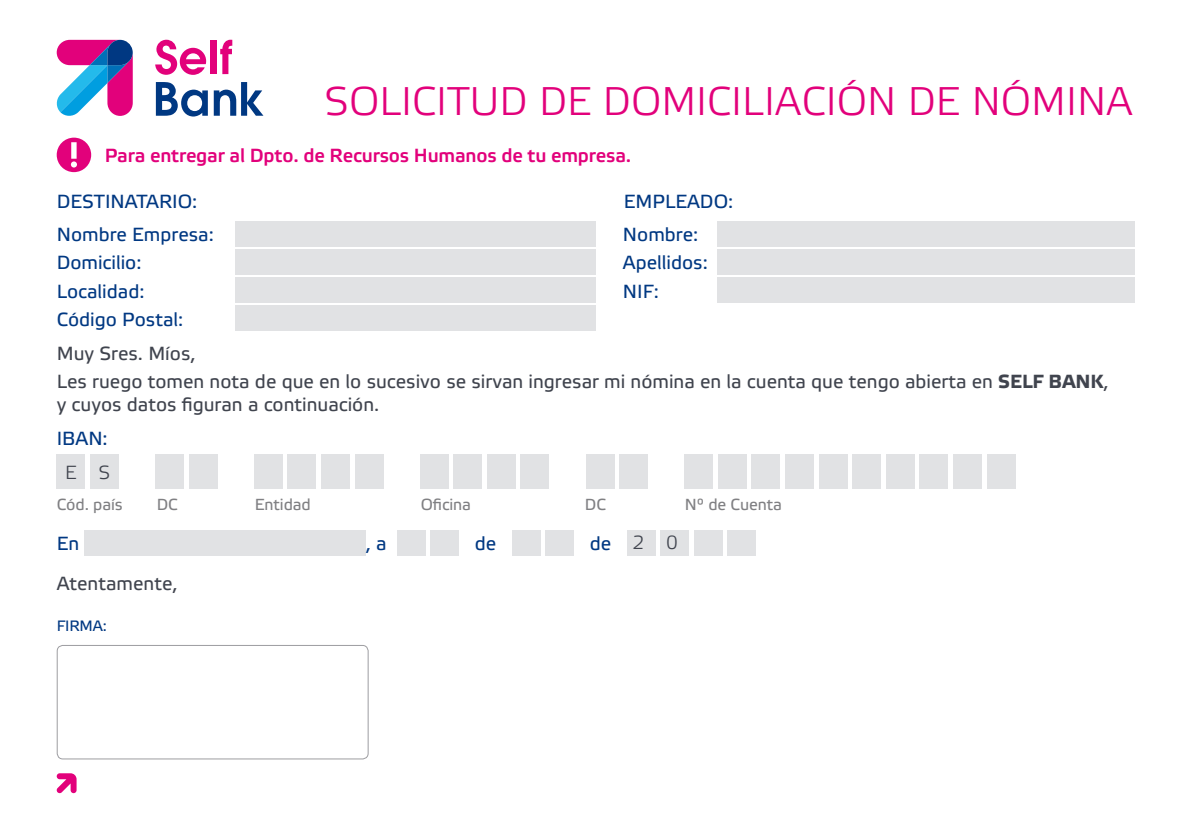
<style>
.page{position:relative;width:1191px;height:840px;background:#fff}
.page>*{position:absolute;margin:0;border:0;box-sizing:border-box;transform-origin:0 0}
.stl_Titulo_Principal{font:40px "Etelka Light Pro";color:#e2017b}
.t1{font:19px/22.8px "Etelka Text";color:#40444e}
.stl_ladillo_azul{font:19px "Etelka Text";color:#003882}
.stl_Recuerda{font:700 19px "Etelka Light Pro";letter-spacing:-.01em;color:#e2017b}
.stl_Ladillo_azul_May{font:19px "Etelka Text";color:#003882}
.t2{font:300 19px "Etelka";color:#40444e}
.stl_legal{font:16px "Etelka Text";letter-spacing:-.005em;color:#808083}
.stl_fecha_firma{font:15px "Etelka Text";letter-spacing:-.01em;color:#003882}
.s1{font-weight:700}
</style>
<div class="page">
<div style="left:57px;top:137px;width:34px;height:35px;background:#e2017b;border-radius:50%"></div>
<svg style="left:71px;top:142px;width:6px;height:25px"></svg>
<div style="left:235px;top:221px;width:360px;height:26px;background:#e1e2e4"></div>
<div style="left:717px;top:221px;width:417px;height:26px;background:#e1e2e4"></div>
<div style="left:235px;top:249px;width:360px;height:26px;background:#e1e2e4"></div>
<div style="left:717px;top:249px;width:417px;height:26px;background:#e1e2e4"></div>
<div style="left:235px;top:277px;width:360px;height:26px;background:#e1e2e4"></div>
<div style="left:717px;top:277px;width:417px;height:26px;background:#e1e2e4"></div>
<div style="left:235px;top:305px;width:360px;height:26px;background:#e1e2e4"></div>
<div style="left:57px;top:454px;width:28px;height:34px;background:#e1e2e4"></div>
<div style="left:90px;top:454px;width:29px;height:34px;background:#e1e2e4"></div>
<div style="left:155px;top:454px;width:29px;height:34px;background:#e1e2e4"></div>
<div style="left:189px;top:454px;width:28px;height:34px;background:#e1e2e4"></div>
<div style="left:254px;top:454px;width:28px;height:34px;background:#e1e2e4"></div>
<div style="left:288px;top:454px;width:28px;height:34px;background:#e1e2e4"></div>
<div style="left:321px;top:454px;width:29px;height:34px;background:#e1e2e4"></div>
<div style="left:355px;top:454px;width:28px;height:34px;background:#e1e2e4"></div>
<div style="left:420px;top:454px;width:28px;height:34px;background:#e1e2e4"></div>
<div style="left:453px;top:454px;width:29px;height:34px;background:#e1e2e4"></div>
<div style="left:487px;top:454px;width:28px;height:34px;background:#e1e2e4"></div>
<div style="left:521px;top:454px;width:28px;height:34px;background:#e1e2e4"></div>
<div style="left:586px;top:454px;width:28px;height:34px;background:#e1e2e4"></div>
<div style="left:619px;top:454px;width:29px;height:34px;background:#e1e2e4"></div>
<div style="left:684px;top:454px;width:29px;height:34px;background:#e1e2e4"></div>
<div style="left:718px;top:454px;width:28px;height:34px;background:#e1e2e4"></div>
<div style="left:751px;top:454px;width:29px;height:34px;background:#e1e2e4"></div>
<div style="left:785px;top:454px;width:28px;height:34px;background:#e1e2e4"></div>
<div style="left:819px;top:454px;width:28px;height:34px;background:#e1e2e4"></div>
<div style="left:852px;top:454px;width:29px;height:34px;background:#e1e2e4"></div>
<div style="left:886px;top:454px;width:28px;height:34px;background:#e1e2e4"></div>
<div style="left:919px;top:454px;width:29px;height:34px;background:#e1e2e4"></div>
<div style="left:953px;top:454px;width:28px;height:34px;background:#e1e2e4"></div>
<div style="left:987px;top:454px;width:28px;height:34px;background:#e1e2e4"></div>
<div style="left:84px;top:529px;width:282px;height:26px;background:#e1e2e4"></div>
<div style="left:397px;top:529px;width:28px;height:26px;background:#e1e2e4"></div>
<div style="left:431px;top:529px;width:28px;height:26px;background:#e1e2e4"></div>
<div style="left:512px;top:529px;width:28px;height:26px;background:#e1e2e4"></div>
<div style="left:545px;top:529px;width:29px;height:26px;background:#e1e2e4"></div>
<div style="left:627px;top:529px;width:28px;height:26px;background:#e1e2e4"></div>
<div style="left:660px;top:529px;width:29px;height:26px;background:#e1e2e4"></div>
<div style="left:694px;top:529px;width:28px;height:26px;background:#e1e2e4"></div>
<div style="left:727px;top:529px;width:29px;height:26px;background:#e1e2e4"></div>
<div style="left:57px;top:644px;width:312px;height:115px;border:1px solid #9d9da1;border-radius:6px"></div>
<svg style="left:56px;top:773px;width:21px;height:20px"></svg>
<svg style="left:56px;top:40px;width:77px;height:76px"></svg>
<svg style="left:156px;top:82px;width:52px;height:34px"></svg>
<svg style="left:214px;top:82px;width:49px;height:34px"></svg>
<svg style="left:155px;top:40px;width:51px;height:35px"></svg>
<div style="left:211px;top:40px;width:6px;height:34px;background:#e2017b"></div>
<svg style="left:220px;top:40px;width:12px;height:34px"></svg>
<p class="stl_Titulo_Principal" style="left:324px;top:80px;width:810px">SOLICITUD DE DOMICILIACIÓN DE NÓMINA</p>
<p class="stl_Recuerda" style="left:105px;top:145px;width:528px">Para entregar al Dpto. de Recursos Humanos de tu empresa.</p>
<p class="stl_Ladillo_azul_May" style="left:57px;top:190px;width:142px">DESTINATARIO:</p>
<p class="stl_Ladillo_azul_May" style="left:624px;top:190px;width:111px">EMPLEADO:</p>
<p class="stl_ladillo_azul" style="left:57px;top:224px;width:159px">Nombre Empresa:</p>
<p class="stl_ladillo_azul" style="left:623px;top:224px;width:77px">Nombre:</p>
<p class="stl_ladillo_azul" style="left:57px;top:252px;width:86px">Domicilio:</p>
<p class="stl_ladillo_azul" style="left:623px;top:252px;width:86px">Apellidos:</p>
<p class="stl_ladillo_azul" style="left:57px;top:280px;width:89px">Localidad:</p>
<p class="stl_ladillo_azul" style="left:623px;top:280px;width:37px">NIF:</p>
<p class="stl_ladillo_azul" style="left:57px;top:308px;width:128px">Código Postal:</p>
<p class="t1" style="left:57px;top:342px;width:140px">Muy Sres. Míos,</p>
<p class="t1" style="left:57px;top:371px;width:1053px">Les ruego tomen nota de que en lo sucesivo se sirvan ingresar mi nómina en la cuenta que tengo abierta en <span class="s1">SELF BANK</span>, y cuyos datos figuran a continuación.</p>
<p class="stl_Ladillo_azul_May" style="left:57px;top:427px;width:53px">IBAN:</p>
<p class="t2" style="left:65px;top:461px;width:13px">E</p>
<p class="t2" style="left:99px;top:461px;width:13px">S</p>
<p class="stl_legal" style="left:57px;top:495px;width:68px">Cód. país</p>
<p class="stl_legal" style="left:157px;top:495px;width:22px">DC</p>
<p class="stl_legal" style="left:255px;top:495px;width:58px">Entidad</p>
<p class="stl_legal" style="left:421px;top:495px;width:52px">Oficina</p>
<p class="stl_legal" style="left:585px;top:495px;width:22px">DC</p>
<p class="stl_legal" style="left:685px;top:495px;width:99px">Nº de Cuenta</p>
<p class="stl_ladillo_azul" style="left:57px;top:532px;width:24px">En</p>
<p class="stl_ladillo_azul" style="left:366px;top:532px;width:22px">, a</p>
<p class="stl_ladillo_azul" style="left:475px;top:532px;width:23px">de</p>
<p class="stl_ladillo_azul" style="left:590px;top:532px;width:23px">de</p>
<p class="t2" style="left:632px;top:532px;width:13px">2</p>
<p class="t2" style="left:666px;top:532px;width:13px">0</p>
<p class="t1" style="left:57px;top:572px;width:122px">Atentamente,</p>
<p class="stl_fecha_firma" style="left:57px;top:616px;width:52px">FIRMA:</p>
</div>
